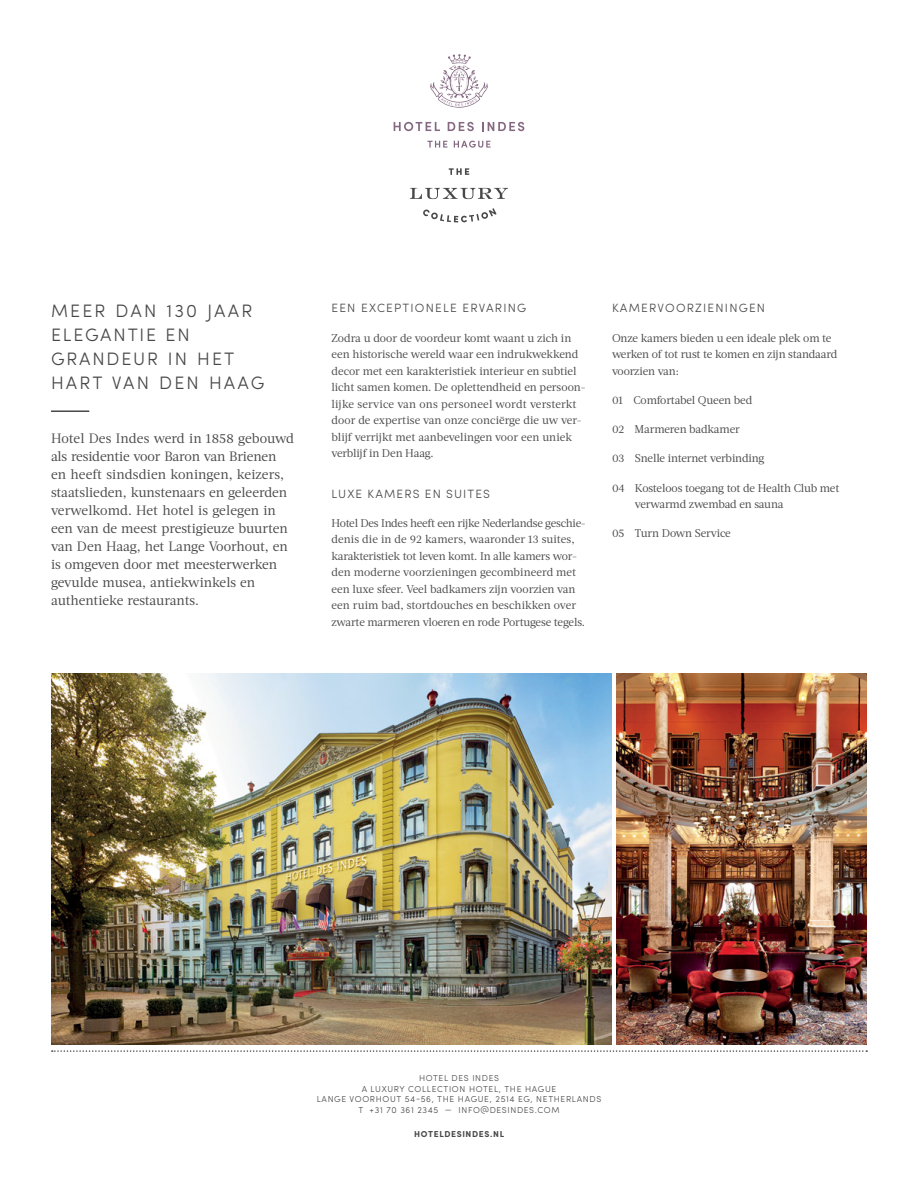
<style>
.page{position:relative;width:918px;height:1188px;background:#fff}
.page>*{position:absolute;margin:0;border:0;box-sizing:border-box;transform-origin:0 0}
.t1{font:300 18px/24px "Sofia Pro";letter-spacing:.115em;color:#494748}
.t2{font:13.5px/18px "Acta";letter-spacing:-.005em;color:#494748}
.t3{font:300 12px "Sofia Pro";letter-spacing:.1em;color:#494748}
.t4{font:11.25px/16.5px "Acta";letter-spacing:-.01em;color:#494748}
.t5{font:300 8.7px/10.9px "Sofia Pro";letter-spacing:.075em;color:#494748;text-align:center}
.t6{font:700 8.7px "Sofia Pro";letter-spacing:.075em;color:#494748}
</style>
<div class="page">
<img style="left:51px;top:674px;width:561px;height:370px">
<img style="left:616px;top:674px;width:251px;height:370px">
<svg style="left:52px;top:1050px;width:815px;height:2px"></svg>
<svg style="left:423px;top:208px;width:74px;height:14px"></svg>
<svg style="left:410px;top:188px;width:98px;height:11px"></svg>
<svg style="left:449px;top:168px;width:20px;height:7px"></svg>
<svg style="left:427px;top:141px;width:20px;height:7px"></svg>
<svg style="left:454px;top:141px;width:37px;height:7px"></svg>
<svg style="left:394px;top:122px;width:46px;height:9px"></svg>
<svg style="left:448px;top:122px;width:26px;height:9px"></svg>
<svg style="left:482px;top:122px;width:42px;height:9px"></svg>
<svg style="left:430px;top:54px;width:58px;height:54px"></svg>
<hr style="left:51px;top:410px;width:38px;height:2px;background:#494748">
<h1 class="t1" style="left:51px;top:297px;width:215px">MEER DAN 130 JAAR<br>ELEGANTIE EN<br>GRANDEUR IN HET<br>HART VAN DEN HAAG</h1>
<p class="t2" style="left:51px;top:429px;width:245px">Hotel Des Indes werd in 1858 gebouwd als residentie voor Baron van Brienen en heeft sindsdien koningen, keizers, staatslieden, kunstenaars en geleerden verwelkomd. Het hotel is gelegen in een van de meest prestigieuze buurten van Den Haag, het Lange Voorhout, en is omgeven door met meesterwerken gevulde musea, antiekwinkels en authentieke restaurants.</p>
<p class="t3" style="left:332px;top:299px;width:196px">EEN EXCEPTIONELE ERVARING</p>
<p class="t4" style="left:332px;top:330px;width:256px">Zodra u door de voordeur komt waant u zich in een historische wereld waar een indrukwekkend decor met een karakteristiek interieur en subtiel licht samen komen. De oplettendheid en persoon&shy;lijke service van ons personeel wordt versterkt door de expertise van onze conciërge die uw ver&shy;blijf verrijkt met aanbevelingen voor een uniek verblijf in Den Haag.</p>
<p class="t3" style="left:332px;top:485px;width:160px">LUXE KAMERS EN SUITES</p>
<p class="t4" style="left:332px;top:515px;width:256px">Hotel Des Indes heeft een rijke Nederlandse geschie&shy;denis die in de 92 kamers, waaronder 13 suites, karakteristiek tot leven komt. In alle kamers wor&shy;den moderne voorzieningen gecombineerd met een luxe sfeer. Veel badkamers zijn voorzien van een ruim bad, stortdouches en beschikken over zwarte marmeren vloeren en rode Portugese tegels.</p>
<p class="t3" style="left:612px;top:299px;width:155px">KAMERVOORZIENINGEN</p>
<p class="t4" style="left:612px;top:330px;width:227px">Onze kamers bieden u een ideale plek om te werken of tot rust te komen en zijn standaard voorzien van:</p>
<p class="t4" style="left:612px;top:392px;width:142px">01 Comfortabel Queen bed</p>
<p class="t4" style="left:612px;top:421px;width:129px">02 Marmeren badkamer</p>
<p class="t4" style="left:612px;top:450px;width:154px">03 Snelle internet verbinding</p>
<p class="t4" style="left:635px;top:480px;width:206px;text-indent:-23px">04 Kosteloos toegang tot de Health Club met verwarmd zwembad en sauna</p>
<p class="t4" style="left:612px;top:525px;width:120px">05 Turn Down Service</p>
<p class="t5" style="left:317px;top:1072px;width:286px">HOTEL DES INDES<br>A LUXURY COLLECTION HOTEL, THE HAGUE<br>LANGE VOORHOUT 54-56, THE HAGUE, 2514 EG, NETHERLANDS T +31 70 361 2345 — INFO@DESINDES.COM</p>
<p class="t6" style="left:414px;top:1127px;width:91px">HOTELDESINDES.NL</p>
</div>
